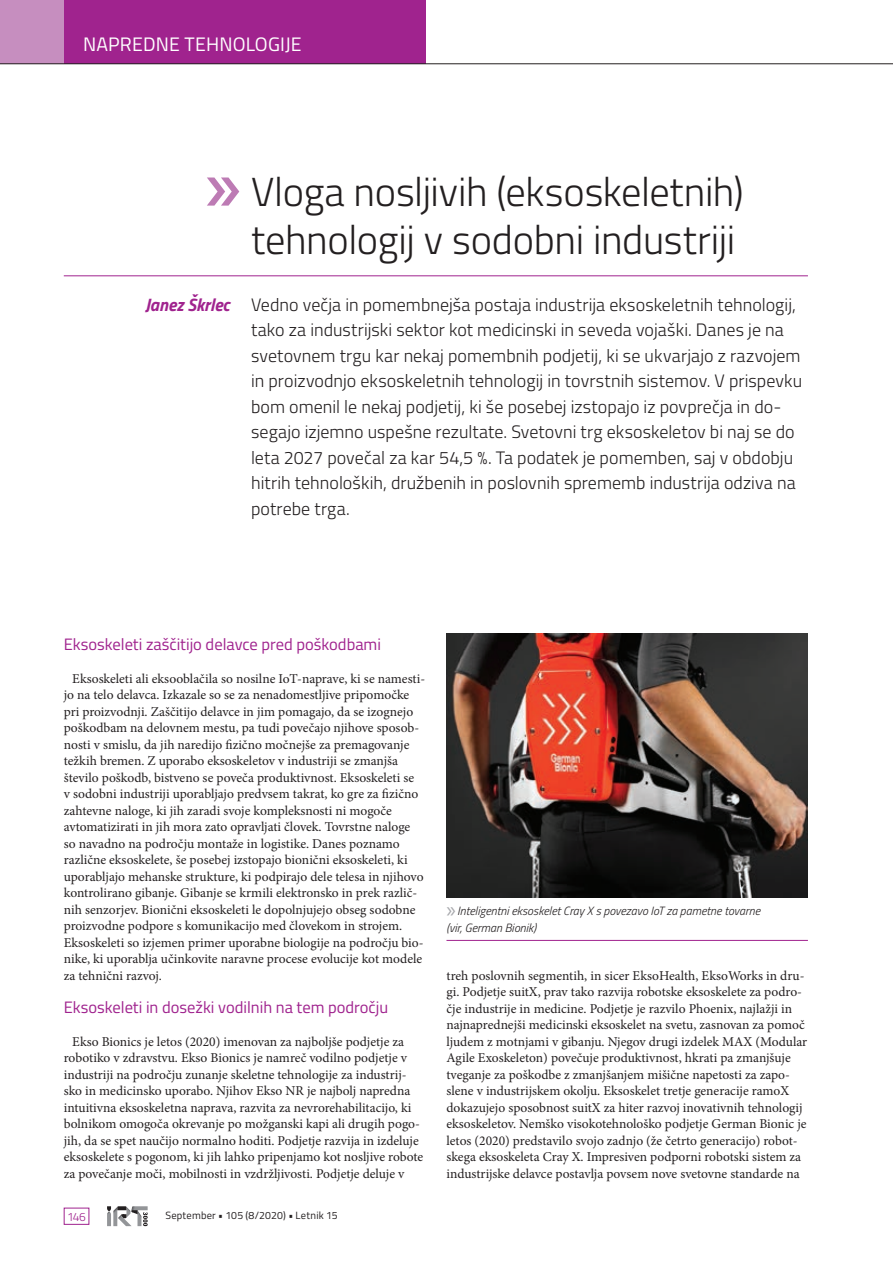
<style>
.page{position:relative;width:893px;height:1263px;background:#fff}
.page>*{position:absolute;margin:0;border:0;box-sizing:border-box;transform-origin:0 0}
.Članek_naslov{font:300 40.5px/48.6px "Titillium";letter-spacing:-.01em;color:#231f20}
.t1{font:19.5px "Titillium";letter-spacing:.01em;color:#fff}
.Članek_podnaslov{font:300 18px/25.5px "Titillium";color:#231f20}
.Avtor_članka{font:italic 700 18px "Titillium";color:#a0238e}
.Vsebina_-_podnaslov{font:16.5px "Titillium";color:#a0238e}
.vsebina_-_body_text{font:13.5px/16.5px "Minion Pro";color:#231f20}
.t2{font:italic 300 12px/16.5px "Titillium";color:#231f20}
.t3{font:300 12px "Titillium";color:#a0238e}
.t4{font:10.5px "Titillium";letter-spacing:.02em;color:#231f20}
.s1{font-family:"Myriad Pro";font-weight:400;font-style:normal;font-size:22.5px;color:#a8a9ad}
</style>
<div class="page">
<svg style="left:107px;top:1206px;width:41px;height:20px"></svg>
<div style="left:64px;top:1208px;width:25px;height:17px;border:1px solid #a0238e"></div>
<div style="left:0;top:0;width:64px;height:64px;background:#c68ebf"></div>
<div style="left:64px;top:0;width:361px;height:64px;background:#a0238e"></div>
<hr style="left:64px;top:275px;width:744px;height:1px;background:#a0238e">
<svg style="left:207px;top:177px;width:32px;height:29px"></svg>
<hr style="left:446px;top:940px;width:362px;height:1px;background:#a0238e">
<img style="left:446px;top:634px;width:362px;height:263px">
<hr style="left:0;top:63px;width:893px;height:1px;background:#231f20">
<h2 class="t1" style="left:83px;top:30px;width:220px">NAPREDNE TEHNOLOGIJE</h2>
<p class="Avtor_članka" style="left:145px;top:291px;width:86px">Janez Škrlec</p>
<p class="Članek_naslov" style="left:251px;top:165px;width:494px">Vloga nosljivih (eksoskeletnih) tehnologij v sodobni industriji</p>
<p class="Članek_podnaslov" style="left:251px;top:291px;width:553px">Vedno večja in pomembnejša postaja industrija eksoskeletnih tehnologij, tako za industrijski sektor kot medicinski in seveda vojaški. Danes je na svetovnem trgu kar nekaj pomembnih podjetij, ki se ukvarjajo z razvojem in proizvodnjo eksoskeletnih tehnologij in tovrstnih sistemov. V prispevku bom omenil le nekaj podjetij, ki še posebej izstopajo iz povprečja in do&shy;segajo izjemno uspešne rezultate. Svetovni trg eksoskeletov bi naj se do leta 2027 povečal za kar 54,5 %. Ta podatek je pomemben, saj v obdobju hitrih tehnoloških, družbenih in poslovnih sprememb industrija odziva na potrebe trga.</p>
<p class="Vsebina_-_podnaslov" style="left:64px;top:632px;width:319px">Eksoskeleti zaščitijo delavce pred poškodbami</p>
<p class="vsebina_-_body_text" style="left:64px;top:670px;width:363px;text-indent:9px">Eksoskeleti ali eksooblačila so nosilne IoT-naprave, ki se namesti&shy;jo na telo delavca. Izkazale so se za nenadomestljive pripomočke pri proizvodnji. Zaščitijo delavce in jim pomagajo, da se izognejo poškodbam na delovnem mestu, pa tudi povečajo njihove sposob&shy;nosti v smislu, da jih naredijo fizično močnejše za premagovanje težkih bremen. Z uporabo eksoskeletov v industriji se zmanjša število poškodb, bistveno se poveča produktivnost. Eksoskeleti se<br>v sodobni industriji uporabljajo predvsem takrat, ko gre za fizično zahtevne naloge, ki jih zaradi svoje kompleksnosti ni mogoče avtomatizirati in jih mora zato opravljati človek. Tovrstne naloge so navadno na področju montaže in logistike. Danes poznamo različne eksoskelete, še posebej izstopajo bionični eksoskeleti, ki uporabljajo mehanske strukture, ki podpirajo dele telesa in njihovo kontrolirano gibanje. Gibanje se krmili elektronsko in prek različ&shy;nih senzorjev. Bionični eksoskeleti le dopolnjujejo obseg sodobne proizvodne podpore s komunikacijo med človekom in strojem.<br>Eksoskeleti so izjemen primer uporabne biologije na področju bio&shy;nike, ki uporablja učinkovite naravne procese evolucije kot modele za tehnični razvoj.</p>
<p class="Vsebina_-_podnaslov" style="left:64px;top:995px;width:326px">Eksoskeleti in dosežki vodilnih na tem področju</p>
<p class="vsebina_-_body_text" style="left:64px;top:1033px;width:361px;text-indent:9px">Ekso Bionics je letos (2020) imenovan za najboljše podjetje za robotiko v zdravstvu. Ekso Bionics je namreč vodilno podjetje v industriji na področju zunanje skeletne tehnologije za industrij&shy;sko in medicinsko uporabo. Njihov Ekso NR je najbolj napredna intuitivna eksoskeletna naprava, razvita za nevrorehabilitacijo, ki bolnikom omogoča okrevanje po možganski kapi ali drugih pogo&shy;jih, da se spet naučijo normalno hoditi. Podjetje razvija in izdeluje eksoskelete s pogonom, ki jih lahko pripenjamo kot nosljive robote za povečanje moči, mobilnosti in vzdržljivosti. Podjetje deluje v</p>
<p class="t3" style="left:67px;top:1208px;width:20px">146</p>
<p class="t4" style="left:165px;top:1208px;width:174px">September • 105 (8/2020) • Letnik 15</p>
<p class="t2" style="left:446px;top:902px;width:315px"><span class="s1">»</span>Inteligentni eksoskelet Cray X s povezavo IoT za pametne tovarne (vir, German Bionik)</p>
<p class="vsebina_-_body_text" style="left:446px;top:967px;width:362px">treh poslovnih segmentih, in sicer EksoHealth, EksoWorks in dru&shy;gi. Podjetje suitX, prav tako razvija robotske eksoskelete za podro&shy;čje industrije in medicine. Podjetje je razvilo Phoenix, najlažji in najnaprednejši medicinski eksoskelet na svetu, zasnovan za pomoč ljudem z motnjami v gibanju. Njegov drugi izdelek MAX (Modular Agile Exoskeleton) povečuje produktivnost, hkrati pa zmanjšuje tveganje za poškodbe z zmanjšanjem mišične napetosti za zapo&shy;slene v industrijskem okolju. Eksoskelet tretje generacije ramoX dokazujejo sposobnost suitX za hiter razvoj inovativnih tehnologij eksoskeletov. Nemško visokotehnološko podjetje German Bionic je letos (2020) predstavilo svojo zadnjo (že četrto generacijo) robot&shy;skega eksoskeleta Cray X. Impresiven podporni robotski sistem za industrijske delavce postavlja povsem nove svetovne standarde na</p>
</div>
